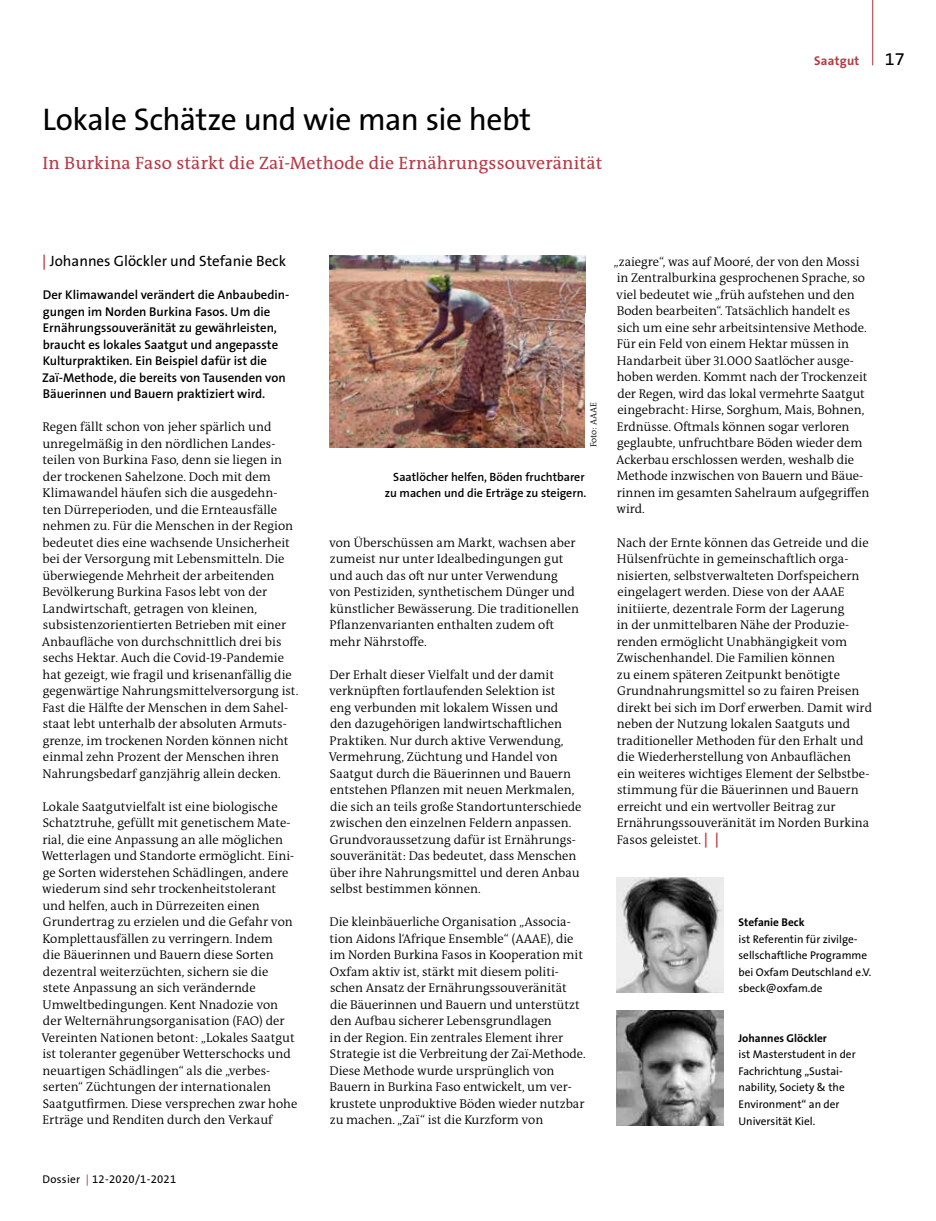
<style>
.page{position:relative;width:936px;height:1221px;background:#fff}
.page>*{position:absolute;margin:0;border:0;box-sizing:border-box;transform-origin:0 0}
.t1{font:31.5px "The Sans B W5 Plain";letter-spacing:-.015em;color:#000}
.t2{font:18px "The Antiqua B";letter-spacing:.01em;color:#b63944}
.t3{font:18px "The Sans B W5 Plain";color:#000}
.t4{font:15px "The Sans B W5 Plain";color:#000}
.t5{font:300 12.75px/16.5px "The Antiqua B";color:#000}
.t6{font:600 12.75px/16.5px "The Sans B W6";color:#000}
.t7{font:700 12.75px "The Sans B W7";letter-spacing:.025em;color:#b63944}
.t8{font:600 12px/16.5px "The Sans B W6";color:#000;text-align:center}
.t9{font:11.25px/16.5px "The Sans B W5 Plain";color:#000}
.t10{font:700 11.25px "The Sans B W7";color:#000}
.t11{font:11.25px "The Sans B W5 Plain";letter-spacing:.025em;color:#000}
.t12{font:300 9px "The Antiqua B";color:#000}
.s1{font-family:"The Sans B W6";font-weight:600;color:#b63944}
.s2{color:#b63944}
.s3{font-family:"The Sans B W6";font-weight:600;font-size:15px;color:#b63944}
</style>
<div class="page">
<hr style="left:872px;top:0;width:1px;height:65px;background:#b63944">
<img style="left:617px;top:877px;width:106px;height:115px">
<img style="left:617px;top:1010px;width:106px;height:115px">
<img style="left:330px;top:255px;width:255px;height:192px">
<h1 class="t1" style="left:43px;top:99px;width:490px">Lokale Schätze und wie man sie hebt</h1>
<h2 class="t2" style="left:43px;top:150px;width:561px">In Burkina Faso stärkt die Zaï-Methode die Ernährungssouveränität</h2>
<p class="t7" style="left:814px;top:53px;width:47px">Saatgut</p>
<h2 class="t3" style="left:884px;top:48px;width:21px">17</h2>
<p class="t4" style="left:42px;top:251px;width:245px"><span class="s1">|</span> Johannes Glöckler und Stefanie Beck</p>
<p class="t6" style="left:42px;top:286px;width:249px">Der Klimawandel verändert die Anbaubedin&shy;gungen im Norden Burkina Fasos. Um die Ernährungssouveränität zu gewährleisten, braucht es lokales Saatgut und angepasste Kulturpraktiken. Ein Beispiel dafür ist die Zaï-Methode, die bereits von Tausenden von Bäuerinnen und Bauern praktiziert wird.</p>
<p class="t5" style="left:42px;top:418px;width:258px">Regen fällt schon von jeher spärlich und unregelmäßig in den nördlichen Landes&shy;teilen von Burkina Faso, denn sie liegen in der trockenen Sahelzone. Doch mit dem Klimawandel häufen sich die ausgedehn&shy;ten Dürreperioden, und die Ernteausfälle nehmen zu. Für die Menschen in der Region bedeutet dies eine wachsende Unsicherheit bei der Versorgung mit Lebensmitteln. Die überwiegende Mehrheit der arbeitenden Bevölkerung Burkina Fasos lebt von der Landwirtschaft, getragen von kleinen, subsistenzorientierten Betrieben mit einer Anbaufläche von durchschnittlich drei bis sechs Hektar. Auch die Covid-19-Pandemie hat gezeigt, wie fragil und krisenanfällig die gegenwärtige Nahrungsmittelversorgung ist.<br>Fast die Hälfte der Menschen in dem Sahel&shy;staat lebt unterhalb der absoluten Armuts&shy;grenze, im trockenen Norden können nicht einmal zehn Prozent der Menschen ihren Nahrungsbedarf ganzjährig allein decken.</p>
<p class="t5" style="left:41px;top:798px;width:257px">Lokale Saatgutvielfalt ist eine biologische Schatztruhe, gefüllt mit genetischem Mate&shy;rial, die eine Anpassung an alle möglichen Wetterlagen und Standorte ermöglicht. Eini&shy;ge Sorten widerstehen Schädlingen, andere wiederum sind sehr trockenheitstolerant und helfen, auch in Dürrezeiten einen Grundertrag zu erzielen und die Gefahr von Komplettausfällen zu verringern. Indem<br>die Bäuerinnen und Bauern diese Sorten dezentral weiterzüchten, sichern sie die stete Anpassung an sich verändernde Umweltbedingungen. Kent Nnadozie von der Welternährungsorganisation (FAO) der Vereinten Nationen betont: „Lokales Saatgut ist toleranter gegenüber Wetterschocks und neuartigen Schädlingen“ als die „verbes&shy;serten“ Züchtungen der internationalen Saatgutfirmen. Diese versprechen zwar hohe Erträge und Renditen durch den Verkauf</p>
<p class="t11" style="left:43px;top:1171px;width:135px">Dossier <span class="s2">|</span> 12-2020/1-2021</p>
<p class="t12" style="left:587px;top:447px;width:46px;rotate:-90deg">Foto: AAAE</p>
<p class="t8" style="left:384px;top:468px;width:203px">Saatlöcher helfen, Böden fruchtbarer zu machen und die Erträge zu steigern.</p>
<p class="t5" style="left:329px;top:533px;width:251px">von Überschüssen am Markt, wachsen aber zumeist nur unter Idealbedingungen gut und auch das oft nur unter Verwendung von Pestiziden, synthetischem Dünger und künstlicher Bewässerung. Die traditionellen Pflanzenvarianten enthalten zudem oft mehr Nährstoffe.</p>
<p class="t5" style="left:328px;top:665px;width:254px">Der Erhalt dieser Vielfalt und der damit verknüpften fortlaufenden Selektion ist<br>eng verbunden mit lokalem Wissen und den dazugehörigen landwirtschaftlichen Praktiken. Nur durch aktive Verwendung, Vermehrung, Züchtung und Handel von Saatgut durch die Bäuerinnen und Bauern entstehen Pflanzen mit neuen Merkmalen, die sich an teils große Standortunterschiede zwischen den einzelnen Feldern anpassen.<br>Grundvoraussetzung dafür ist Ernährungs&shy;souveränität: Das bedeutet, dass Menschen über ihre Nahrungsmittel und deren Anbau selbst bestimmen können.</p>
<p class="t5" style="left:329px;top:913px;width:258px">Die kleinbäuerliche Organisation „Associa&shy;tion Aidons l‘Afrique Ensemble“ (AAAE), die im Norden Burkina Fasos in Kooperation mit Oxfam aktiv ist, stärkt mit diesem politi&shy;schen Ansatz der Ernährungssouveränität die Bäuerinnen und Bauern und unterstützt den Aufbau sicherer Lebensgrundlagen<br>in der Region. Ein zentrales Element ihrer Strategie ist die Verbreitung der Zaï-Methode.<br>Diese Methode wurde ursprünglich von Bauern in Burkina Faso entwickelt, um ver&shy;krustete unproduktive Böden wieder nutzbar zu machen. „Zaï“ ist die Kurzform von</p>
<p class="t5" style="left:614px;top:253px;width:257px">„zaiegre“, was auf Mooré, der von den Mossi in Zentralburkina gesprochenen Sprache, so viel bedeutet wie „früh aufstehen und den Boden bearbeiten“. Tatsächlich handelt es sich um eine sehr arbeitsintensive Methode.<br>Für ein Feld von einem Hektar müssen in Handarbeit über 31.000 Saatlöcher ausge&shy;hoben werden. Kommt nach der Trockenzeit der Regen, wird das lokal vermehrte Saatgut eingebracht: Hirse, Sorghum, Mais, Bohnen, Erdnüsse. Oftmals können sogar verloren geglaubte, unfruchtbare Böden wieder dem Ackerbau erschlossen werden, weshalb die Methode inzwischen von Bauern und Bäue&shy;rinnen im gesamten Sahelraum aufgegriffen wird.</p>
<p class="t5" style="left:616px;top:533px;width:257px">Nach der Ernte können das Getreide und die Hülsenfrüchte in gemeinschaftlich orga&shy;nisierten, selbstverwalteten Dorfspeichern eingelagert werden. Diese von der AAAE initiierte, dezentrale Form der Lagerung<br>in der unmittelbaren Nähe der Produzie&shy;renden ermöglicht Unabhängigkeit vom Zwischenhandel. Die Familien können<br>zu einem späteren Zeitpunkt benötigte Grundnahrungsmittel so zu fairen Preisen direkt bei sich im Dorf erwerben. Damit wird neben der Nutzung lokalen Saatguts und traditioneller Methoden für den Erhalt und die Wiederherstellung von Anbauflächen<br>ein weiteres wichtiges Element der Selbstbe&shy;stimmung für die Bäuerinnen und Bauern erreicht und ein wertvoller Beitrag zur Ernährungssouveränität im Norden Burkina Fasos geleistet. <span class="s3">| |</span></p>
<p class="t10" style="left:738px;top:915px;width:67px">Stefanie Beck</p>
<p class="t9" style="left:738px;top:930px;width:134px">ist Referentin für zivilge&shy;sellschaftliche Programme bei Oxfam Deutschland e.V. sbeck@oxfam.de</p>
<p class="t10" style="left:738px;top:1030px;width:90px">Johannes Glöckler</p>
<p class="t9" style="left:738px;top:1046px;width:119px">ist Masterstudent in der<br>Fachrichtung „Sustai&shy;nability, Society &amp; the<br>Environment“ an der<br>Universität Kiel.</p>
</div>
